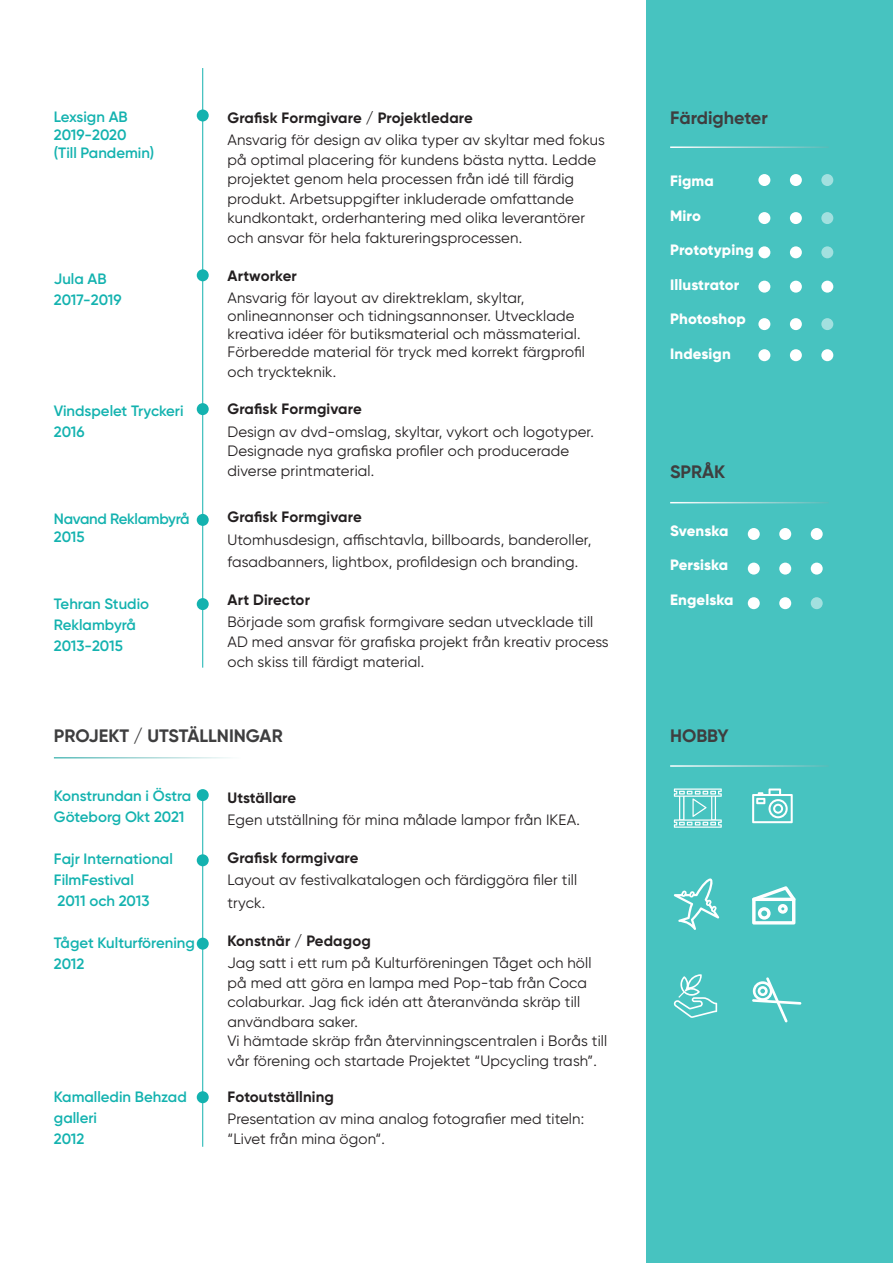
<style>
.page{position:relative;width:893px;height:1263px;background:#fff}
.page>*{position:absolute;margin:0;border:0;box-sizing:border-box;transform-origin:0 0}
.t1{font:700 18px "Gilroy";color:#3e3e3f}
.t2{font:15px/19.5px "Gilroy";letter-spacing:.01em;color:#231f20}
.t3{font:600 15px/21px "Gilroy";color:#13b2af}
.t4{font:700 15px "Gilroy";letter-spacing:.01em;color:#231f20}
.t5{font:800 15px "Gilroy";letter-spacing:.01em;color:#fff}
.t6{font:600 15px "Gilroy";letter-spacing:-.02em;color:#13b2af}
</style>
<div class="page">
<div style="left:646px;top:0;width:247px;height:1263px;background:#47c3c0"></div>
<svg style="left:674px;top:974px;width:43px;height:44px"></svg>
<svg style="left:674px;top:878px;width:45px;height:52px"></svg>
<svg style="left:674px;top:788px;width:48px;height:40px"></svg>
<svg style="left:752px;top:788px;width:41px;height:35px"></svg>
<svg style="left:752px;top:886px;width:44px;height:38px"></svg>
<svg style="left:752px;top:977px;width:49px;height:45px"></svg>
<div style="left:748px;top:528px;width:12px;height:12px;background:#fff;border-radius:50%"></div>
<div style="left:779px;top:528px;width:12px;height:12px;background:#fff;border-radius:50%"></div>
<div style="left:811px;top:528px;width:12px;height:12px;background:#fff;border-radius:50%"></div>
<div style="left:758px;top:174px;width:12px;height:12px;background:#fff;border-radius:50%"></div>
<div style="left:790px;top:174px;width:12px;height:12px;background:#fff;border-radius:50%"></div>
<div style="left:821px;top:174px;width:12px;height:12px;background:#a2e0df;border-radius:50%"></div>
<div style="left:758px;top:212px;width:12px;height:12px;background:#fff;border-radius:50%"></div>
<div style="left:790px;top:212px;width:12px;height:12px;background:#fff;border-radius:50%"></div>
<div style="left:821px;top:212px;width:12px;height:12px;background:#a2e0df;border-radius:50%"></div>
<div style="left:758px;top:246px;width:12px;height:12px;background:#fff;border-radius:50%"></div>
<div style="left:790px;top:246px;width:12px;height:12px;background:#fff;border-radius:50%"></div>
<svg style="left:821px;top:246px;width:12px;height:12px"></svg>
<div style="left:758px;top:281px;width:12px;height:12px;background:#fff;border-radius:50%"></div>
<div style="left:790px;top:281px;width:12px;height:12px;background:#fff;border-radius:50%"></div>
<div style="left:821px;top:281px;width:12px;height:12px;background:#fff;border-radius:50%"></div>
<div style="left:758px;top:318px;width:12px;height:12px;background:#fff;border-radius:50%"></div>
<div style="left:790px;top:318px;width:12px;height:12px;background:#fff;border-radius:50%"></div>
<div style="left:821px;top:318px;width:12px;height:12px;background:#a2e0df;border-radius:50%"></div>
<div style="left:758px;top:349px;width:12px;height:12px;background:#fff;border-radius:50%"></div>
<div style="left:790px;top:349px;width:12px;height:12px;background:#fff;border-radius:50%"></div>
<div style="left:821px;top:349px;width:12px;height:12px;background:#fff;border-radius:50%"></div>
<div style="left:748px;top:563px;width:12px;height:12px;background:#fff;border-radius:50%"></div>
<div style="left:779px;top:563px;width:12px;height:12px;background:#fff;border-radius:50%"></div>
<div style="left:811px;top:563px;width:12px;height:12px;background:#fff;border-radius:50%"></div>
<div style="left:748px;top:597px;width:12px;height:12px;background:#fff;border-radius:50%"></div>
<div style="left:779px;top:597px;width:12px;height:12px;background:#fff;border-radius:50%"></div>
<svg style="left:811px;top:597px;width:12px;height:12px"></svg>
<hr style="left:202px;top:68px;width:1px;height:600px;background:#13b2af">
<div style="left:197px;top:109px;width:12px;height:12px;background:#13b2af;border-radius:50%"></div>
<div style="left:197px;top:269px;width:12px;height:12px;background:#13b2af;border-radius:50%"></div>
<hr style="left:202px;top:795px;width:1px;height:352px;background:#13b2af">
<div style="left:197px;top:789px;width:12px;height:12px;background:#13b2af;border-radius:50%"></div>
<div style="left:197px;top:854px;width:12px;height:12px;background:#13b2af;border-radius:50%"></div>
<div style="left:197px;top:403px;width:12px;height:12px;background:#13b2af;border-radius:50%"></div>
<div style="left:197px;top:1091px;width:12px;height:12px;background:#13b2af;border-radius:50%"></div>
<div style="left:197px;top:514px;width:12px;height:12px;background:#13b2af;border-radius:50%"></div>
<div style="left:197px;top:598px;width:12px;height:12px;background:#13b2af;border-radius:50%"></div>
<div style="left:197px;top:938px;width:12px;height:12px;background:#13b2af;border-radius:50%"></div>
<hr style="left:670px;top:146px;width:159px;height:2px;background:#fff">
<hr style="left:670px;top:502px;width:159px;height:1px;background:#fff">
<hr style="left:670px;top:765px;width:159px;height:2px;background:#fff">
<p class="t3" style="left:54px;top:106px;width:75px">Lexsign AB</p>
<p class="t3" style="left:54px;top:124px;width:74px">2019-2020</p>
<p class="t3" style="left:54px;top:142px;width:102px">(Till Pandemin)</p>
<p class="t3" style="left:54px;top:268px;width:54px">Jula AB</p>
<p class="t3" style="left:54px;top:289px;width:69px">2017-2019</p>
<p class="t3" style="left:54px;top:400px;width:131px">Vindspelet Tryckeri</p>
<p class="t3" style="left:54px;top:421px;width:32px">2016</p>
<p class="t6" style="left:54px;top:509px;width:137px">Navand Reklambyrå</p>
<p class="t3" style="left:54px;top:526px;width:32px">2015</p>
<p class="t3" style="left:54px;top:593px;width:97px">Tehran Studio<br>Reklambyrå</p>
<p class="t3" style="left:54px;top:635px;width:70px">2013-2015</p>
<p class="t4" style="left:227px;top:108px;width:247px">Grafisk Formgivare / Projektledare</p>
<p class="t2" style="left:227px;top:130px;width:379px">Ansvarig för design av olika typer av skyltar med fokus på optimal placering för kundens bästa nytta. Ledde projektet genom hela processen från idé till färdig produkt. Arbetsuppgifter inkluderade omfattande kundkontakt, orderhantering med olika leverantörer och ansvar för hela faktureringsprocessen.</p>
<p class="t4" style="left:227px;top:266px;width:71px">Artworker</p>
<p class="t2" style="left:227px;top:289px;width:359px;line-height:18px">Ansvarig för layout av direktreklam, skyltar, onlineannonser och tidningsannonser. Utvecklade kreativa idéer för butiksmaterial och mässmaterial.<br>Förberedde material för tryck med korrekt färgprofil</p>
<p class="t2" style="left:227px;top:361px;width:110px">och tryckteknik.</p>
<p class="t4" style="left:227px;top:399px;width:136px">Grafisk Formgivare</p>
<p class="t2" style="left:227px;top:421px;width:368px">Design av dvd-omslag, skyltar, vykort och logotyper.<br>Designade nya grafiska profiler och producerade diverse printmaterial.</p>
<p class="t4" style="left:227px;top:507px;width:136px">Grafisk Formgivare</p>
<p class="t2" style="left:227px;top:528px;width:365px;line-height:22.5px">Utomhusdesign, affischtavla, billboards, banderoller, fasadbanners, lightbox, profildesign och branding.</p>
<p class="t4" style="left:227px;top:590px;width:84px">Art Director</p>
<p class="t2" style="left:227px;top:612px;width:383px">Började som grafisk formgivare sedan utvecklade till<br>AD med ansvar för grafiska projekt från kreativ process och skiss till färdigt material.</p>
<p class="t1" style="left:54px;top:724px;width:230px">PROJEKT / UTSTÄLLNINGAR</p>
<p class="t3" style="left:54px;top:785px;width:139px">Konstrundan i Östra<br>Göteborg Okt 2021</p>
<p class="t3" style="left:54px;top:848px;width:120px">Fajr International<br>FilmFestival</p>
<p class="t3" style="left:58px;top:890px;width:93px">2011 och 2013</p>
<p class="t3" style="left:54px;top:932px;width:142px">Tåget Kulturförening</p>
<p class="t3" style="left:54px;top:953px;width:32px">2012</p>
<p class="t3" style="left:54px;top:1086px;width:134px">Kamalledin Behzad galleri</p>
<p class="t3" style="left:54px;top:1128px;width:32px">2012</p>
<p class="t4" style="left:227px;top:788px;width:70px">Utställare</p>
<p class="t2" style="left:227px;top:810px;width:354px">Egen utställning för mina målade lampor från IKEA.</p>
<p class="t4" style="left:227px;top:848px;width:133px">Grafisk formgivare</p>
<p class="t2" style="left:227px;top:869px;width:351px;line-height:22.5px">Layout av festivalkatalogen och färdiggöra filer till tryck.</p>
<p class="t4" style="left:227px;top:931px;width:145px">Konstnär / Pedagog</p>
<p class="t2" style="left:227px;top:953px;width:365px">Jag satt i ett rum på Kulturföreningen Tåget och höll på med att göra en lampa med Pop-tab från Coca colaburkar. Jag fick idén att återanvända skräp till användbara saker.</p>
<p class="t2" style="left:227px;top:1031px;width:381px">Vi hämtade skräp från återvinningscentralen i Borås till vår förening och startade Projektet “Upcycling trash”.</p>
<p class="t4" style="left:227px;top:1087px;width:108px">Fotoutställning</p>
<p class="t2" style="left:227px;top:1109px;width:358px">Presentation av mina analog fotografier med titeln:</p>
<p class="t2" style="left:227px;top:1128px;width:159px">“Livet från mina ögon“.</p>
<p class="t1" style="left:670px;top:106px;width:99px">Färdigheter</p>
<p class="t5" style="left:670px;top:171px;width:45px">Figma</p>
<p class="t5" style="left:670px;top:206px;width:32px">Miro</p>
<p class="t5" style="left:670px;top:240px;width:85px">Prototyping</p>
<p class="t5" style="left:670px;top:275px;width:71px">Illustrator</p>
<p class="t5" style="left:670px;top:309px;width:77px">Photoshop</p>
<p class="t5" style="left:670px;top:344px;width:62px">Indesign</p>
<p class="t1" style="left:670px;top:461px;width:57px">SPRÅK</p>
<p class="t5" style="left:670px;top:521px;width:60px">Svenska</p>
<p class="t5" style="left:670px;top:555px;width:60px">Persiska</p>
<p class="t5" style="left:670px;top:590px;width:65px">Engelska</p>
<p class="t1" style="left:670px;top:724px;width:60px">HOBBY</p>
</div>
